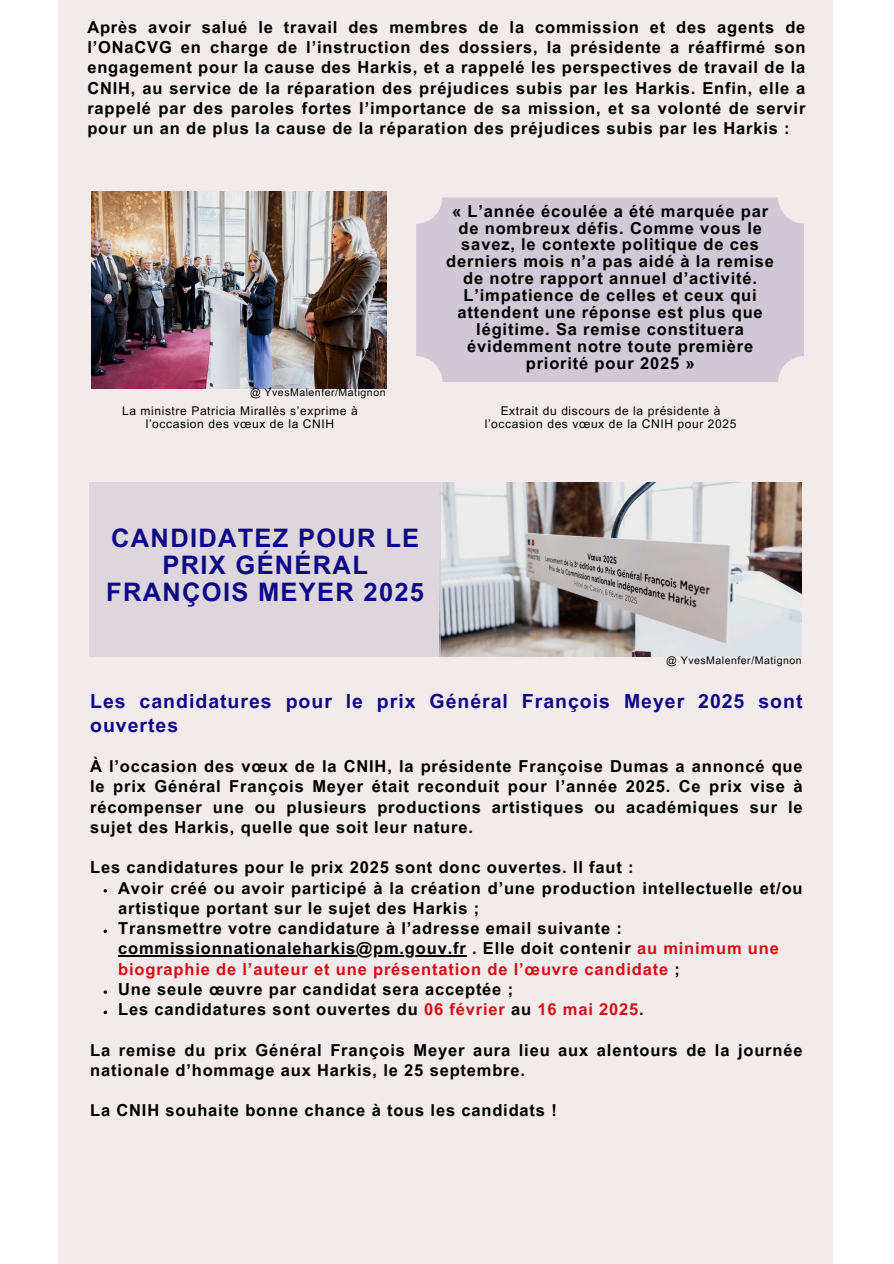
<style>
.page{position:relative;width:894px;height:1264px;background:#fff}
.page>*{position:absolute;margin:0;border:0;box-sizing:border-box;transform-origin:0 0}
.t1{font:700 25.5px/27px "Arial MT Pro";letter-spacing:.05em;color:#0f0988;text-align:center}
.t2{font:700 19.5px/23.7px "Arial MT Pro";letter-spacing:.05em;color:#0f0988}
.t3{font:700 16.5px/20.2px "Arial MT Pro";letter-spacing:.05em;color:#000}
.t4{font:12px/13px "Arial MT Pro";letter-spacing:.05em;color:#000;text-align:center}
.t5{font:10.5px "Arial MT Pro";letter-spacing:.05em;color:#000}
.s1{color:#d70d16}
</style>
<div class="page">
<div style="left:58px;top:0;width:774px;height:1263px;background:#f3ebeb"></div>
<div style="left:416px;top:197px;width:387px;height:185px;background:#d1c8d5;border-radius:26px"></div>
<img style="left:440px;top:483px;width:361px;height:173px">
<div style="left:89px;top:483px;width:351px;height:173px;background:#ded6dd"></div>
<img style="left:92px;top:191px;width:295px;height:197px">
<svg style="left:104px;top:929px;width:3px;height:4px"></svg>
<hr style="left:118px;top:955px;width:348px;height:1px;background:#000">
<p class="t3" style="left:87px;top:19px;width:719px;text-align:justify">Après avoir salué le travail des membres de la commission et des agents de l’ONaCVG en charge de l’instruction des dossiers, la présidente a réaffirmé son engagement pour la cause des Harkis, et a rappelé les perspectives de travail de la CNIH, au service de la réparation des préjudices subis par les Harkis. Enfin, elle a rappelé par des paroles fortes l’importance de sa mission, et sa volonté de servir pour un an de plus la cause de la réparation des préjudices subis par les Harkis :</p>
<p class="t5" style="left:250px;top:388px;width:137px">@ YvesMalenfer/Matignon</p>
<p class="t4" style="left:122px;top:405px;width:237px">La ministre Patricia Mirallès s’exprime à l’occasion des vœux de la CNIH</p>
<p class="t3" style="left:446px;top:204px;width:329px;line-height:16.8px;text-align:center">« L’année écoulée a été marquée par de nombreux défis. Comme vous le savez, le contexte politique de ces derniers mois n’a pas aidé à la remise de notre rapport annuel d’activité.<br>L’impatience de celles et ceux qui attendent une réponse est plus que légitime. Sa remise constituera évidemment notre toute première priorité pour 2025 »</p>
<h2 class="t4" style="left:484px;top:405px;width:253px">Extrait du discours de la présidente à l’occasion des vœux de la CNIH pour 2025</h2>
<h3 class="t1" style="left:106px;top:528px;width:319px">CANDIDATEZ POUR LE<br>PRIX GÉNÉRAL<br>FRANÇOIS MEYER 2025</h3>
<h3 class="t5" style="left:666px;top:656px;width:137px">@ YvesMalenfer/Matignon</h3>
<p class="t2" style="left:90px;top:691px;width:713px">Les candidatures pour le prix Général François Meyer 2025 sont ouvertes</p>
<p class="t3" style="left:90px;top:758px;width:713px;text-align:justify">À l’occasion des vœux de la CNIH, la présidente Françoise Dumas a annoncé que le prix Général François Meyer était reconduit pour l’année 2025. Ce prix vise à récompenser une ou plusieurs productions artistiques ou académiques sur le sujet des Harkis, quelle que soit leur nature.</p>
<p class="t3" style="left:90px;top:859px;width:545px">Les candidatures pour le prix 2025 sont donc ouvertes. Il faut :</p>
<h5 class="t3" style="left:118px;top:879px;width:685px">Avoir créé ou avoir participé à la création d’une production intellectuelle et/ou artistique portant sur le sujet des Harkis ;</h5>
<h3 class="t3" style="left:118px;top:920px;width:505px">Transmettre votre candidature à l’adresse email suivante :</h3>
<h5 class="t3" style="left:118px;top:940px;width:662px">commissionnationaleharkis@pm.gouv.fr . Elle doit contenir <span class="s1">au minimum une biographie de l’auteur et une présentation de l’œuvre candidate</span> ;<br>Une seule œuvre par candidat sera acceptée ;</h5>
<p class="t3" style="left:118px;top:1001px;width:527px">Les candidatures sont ouvertes du <span class="s1">06 février</span> au <span class="s1">16 mai 2025</span>.</p>
<h1 class="t3" style="left:90px;top:1041px;width:713px">La remise du prix Général François Meyer aura lieu aux alentours de la journée nationale d’hommage aux Harkis, le 25 septembre.</h1>
<p class="t3" style="left:90px;top:1102px;width:468px">La CNIH souhaite bonne chance à tous les candidats !</p>
</div>
